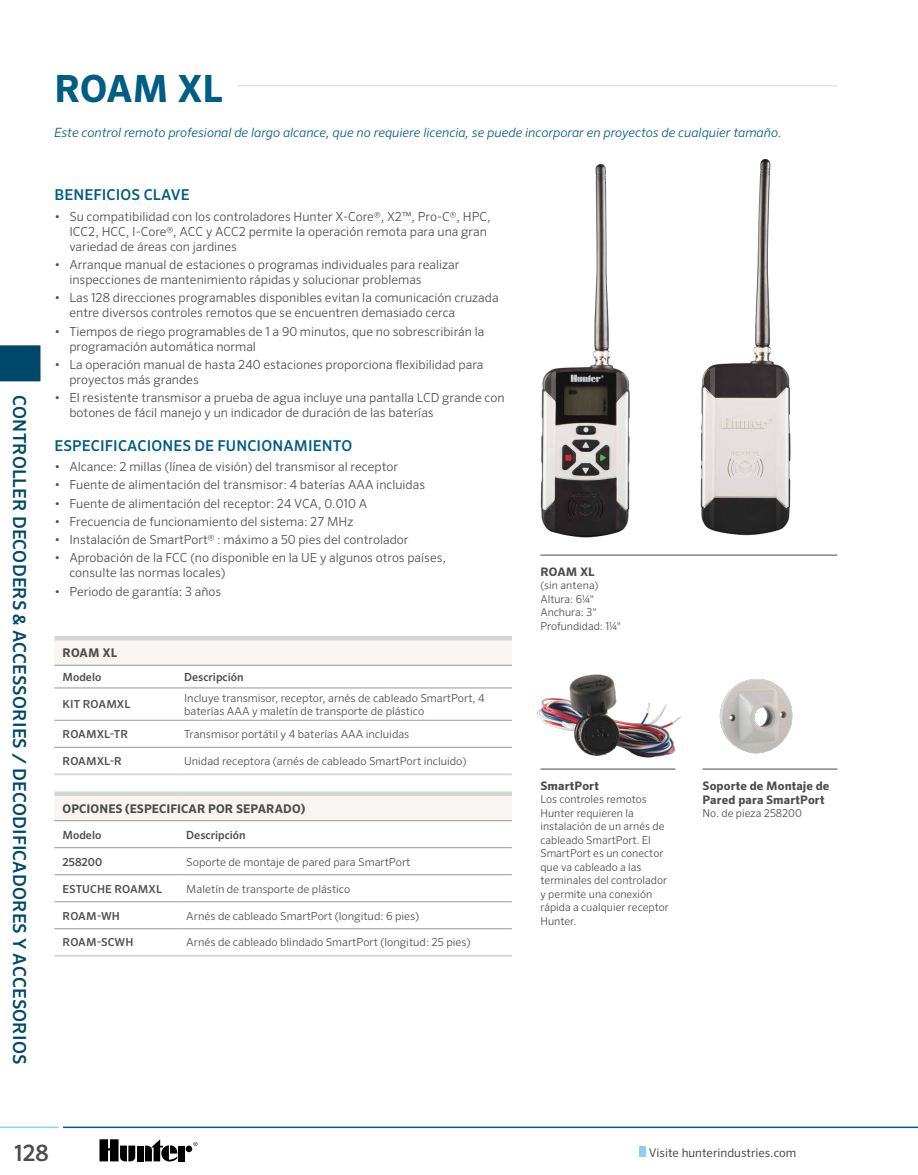
<style>
.page{position:relative;width:918px;height:1175px;background:#fff}
.page>*{position:absolute;margin:0;border:0;box-sizing:border-box;transform-origin:0 0}
.t1{font:700 37.5px "Sero Pro";letter-spacing:-.015em;color:#005d83}
.t2{font:500 22.5px "Sero Pro";color:#4c4d4d}
.t3{font:500 18px "Sero Pro";letter-spacing:.01em;color:#004869}
.t4{font:500 15px "Sero Pro";letter-spacing:.01em;color:#005d83}
.t5{font:italic 300 12.75px "Sero Pro";color:#005d83}
.t6{font:300 12.45px/15px "Sero Pro";color:#4c4d4d}
.t7{font:700 12px "Sero Pro";letter-spacing:.01em;color:#4c4d4d}
.t8{font:12px "Sero Pro";color:#4c4d4d}
.t9{font:700 11.7px/14.4px "Sero Pro";letter-spacing:.015em;color:#4c4d4d}
.t10{font:500 11.25px "Sero Pro";color:#4c4d4d}
.t11{font:300 10.95px/13.5px "Sero Pro";color:#4c4d4d}
.t12{font:500 10.95px "Sero Pro";letter-spacing:.01em;color:#4c4d4d}
.t13{font:300 10.8px/13.5px "Sero Pro";color:#4c4d4d}
.t14{font:300 10.65px "Sero Pro";letter-spacing:.015em;color:#4c4d4d}
</style>
<div class="page">
<div style="left:640px;top:1146px;width:6px;height:10px;background:#8eceef"></div>
<hr style="left:63px;top:1126px;width:855px;height:2px;background:#005d83">
<hr style="left:0;top:1126px;width:58px;height:2px;background:#8eceef">
<svg style="left:194px;top:1142px;width:3px;height:4px"></svg>
<div style="left:137px;top:1145px;width:7px;height:16px;background:#000"></div>
<div style="left:186px;top:1145px;width:6px;height:7px;background:#000;border-radius:50%"></div>
<div style="left:178px;top:1145px;width:7px;height:16px;background:#000"></div>
<svg style="left:145px;top:1139px;width:32px;height:22px"></svg>
<svg style="left:100px;top:1139px;width:35px;height:22px"></svg>
<hr style="left:54px;top:85px;width:783px;height:1px;background:#d4d5d5">
<div style="left:0;top:345px;width:40px;height:36px;background:#004869"></div>
<hr style="left:540px;top:555px;width:297px;height:1px;background:#4c4d4d">
<div style="left:54px;top:60px;width:183px;height:42px;background:#fff"></div>
<hr style="left:702px;top:769px;width:135px;height:1px;background:#4c4d4d">
<img style="left:719px;top:679px;width:74px;height:75px">
<hr style="left:540px;top:769px;width:135px;height:1px;background:#4c4d4d">
<img style="left:537px;top:674px;width:144px;height:84px">
<img style="left:540px;top:163px;width:92px;height:393px">
<img style="left:699px;top:159px;width:103px;height:397px">
<div style="left:54px;top:638px;width:458px;height:27px;background:#f8f5f2"></div>
<hr style="left:54px;top:636px;width:122px;height:4px;background:#d4d5d5">
<hr style="left:176px;top:636px;width:336px;height:4px;background:#d4d5d5">
<hr style="left:54px;top:665px;width:122px;height:1px;background:#969798">
<hr style="left:176px;top:665px;width:336px;height:1px;background:#969798">
<hr style="left:54px;top:687px;width:122px;height:1px;background:#969798">
<hr style="left:176px;top:687px;width:336px;height:1px;background:#969798">
<hr style="left:54px;top:720px;width:122px;height:1px;background:#969798">
<hr style="left:176px;top:720px;width:336px;height:1px;background:#969798">
<hr style="left:54px;top:747px;width:122px;height:1px;background:#969798">
<hr style="left:176px;top:747px;width:336px;height:1px;background:#969798">
<hr style="left:54px;top:773px;width:122px;height:2px;background:#d4d5d5">
<hr style="left:176px;top:773px;width:336px;height:2px;background:#d4d5d5">
<div style="left:54px;top:793px;width:458px;height:27px;background:#f8f5f2"></div>
<div style="left:54px;top:791px;width:124px;height:5px;background:#d4d5d5"></div>
<div style="left:178px;top:791px;width:334px;height:5px;background:#d4d5d5"></div>
<hr style="left:54px;top:820px;width:124px;height:1px;background:#969798">
<hr style="left:178px;top:820px;width:334px;height:1px;background:#969798">
<hr style="left:54px;top:847px;width:124px;height:1px;background:#969798">
<hr style="left:178px;top:847px;width:334px;height:1px;background:#969798">
<hr style="left:178px;top:874px;width:334px;height:1px;background:#969798">
<hr style="left:178px;top:901px;width:334px;height:1px;background:#969798">
<hr style="left:178px;top:928px;width:334px;height:1px;background:#969798">
<hr style="left:54px;top:874px;width:124px;height:1px;background:#969798">
<hr style="left:54px;top:901px;width:124px;height:1px;background:#969798">
<hr style="left:54px;top:928px;width:124px;height:1px;background:#969798">
<hr style="left:54px;top:954px;width:124px;height:2px;background:#d4d5d5">
<hr style="left:178px;top:954px;width:334px;height:2px;background:#d4d5d5">
<h1 class="t1" style="left:55px;top:66px;width:170px">ROAM XL</h1>
<h3 class="t3" style="left:30px;top:395px;width:670px;rotate:90deg">CONTROLLER DECODERS &amp; ACCESSORIES / DECODIFICADORES Y ACCESORIOS</h3>
<p class="t5" style="left:54px;top:125px;width:729px">Este control remoto profesional de largo alcance, que no requiere licencia, se puede incorporar en proyectos de cualquier tamaño.</p>
<p class="t4" style="left:54px;top:186px;width:137px">BENEFICIOS CLAVE</p>
<p class="t6" style="left:69px;top:209px;width:423px;text-indent:-15px">• Su compatibilidad con los controladores Hunter X-Core®, X2™, Pro-C®, HPC,<br>ICC2, HCC, I-Core®, ACC y ACC2 permite la operación remota para una gran variedad de áreas con jardines</p>
<p class="t6" style="left:69px;top:257px;width:392px;text-indent:-15px">• Arranque manual de estaciones o programas individuales para realizar inspecciones de mantenimiento rápidas y solucionar problemas</p>
<p class="t6" style="left:69px;top:290px;width:431px;text-indent:-15px">• Las 128 direcciones programables disponibles evitan la comunicación cruzada entre diversos controles remotos que se encuentren demasiado cerca</p>
<p class="t6" style="left:69px;top:323px;width:417px;text-indent:-15px">• Tiempos de riego programables de 1 a 90 minutos, que no sobrescribirán la programación automática normal</p>
<p class="t6" style="left:69px;top:357px;width:416px;text-indent:-15px">• La operación manual de hasta 240 estaciones proporciona flexibilidad para proyectos más grandes</p>
<p class="t6" style="left:69px;top:390px;width:437px;text-indent:-15px">• El resistente transmisor a prueba de agua incluye una pantalla LCD grande con botones de fácil manejo y un indicador de duración de las baterías</p>
<p class="t4" style="left:54px;top:436px;width:299px">ESPECIFICACIONES DE FUNCIONAMIENTO</p>
<p class="t6" style="left:54px;top:459px;width:345px">• Alcance: 2 millas (línea de visión) del transmisor al receptor</p>
<p class="t6" style="left:54px;top:477px;width:372px">• Fuente de alimentación del transmisor: 4 baterías AAA incluidas</p>
<p class="t6" style="left:54px;top:495px;width:314px">• Fuente de alimentación del receptor: 24 VCA, 0.010 A</p>
<p class="t6" style="left:54px;top:514px;width:301px">• Frecuencia de funcionamiento del sistema: 27 MHz</p>
<p class="t6" style="left:54px;top:532px;width:356px">• Instalación de SmartPort® : máximo a 50 pies del controlador</p>
<p class="t6" style="left:69px;top:550px;width:378px;text-indent:-15px">• Aprobación de la FCC (no disponible en la UE y algunos otros países, consulte las normas locales)</p>
<p class="t6" style="left:54px;top:583px;width:168px">• Periodo de garantía: 3 años</p>
<p class="t7" style="left:63px;top:646px;width:56px">ROAM XL</p>
<p class="t10" style="left:63px;top:670px;width:40px">Modelo</p>
<p class="t10" style="left:184px;top:670px;width:61px">Descripción</p>
<p class="t12" style="left:63px;top:698px;width:69px">KIT ROAMXL</p>
<p class="t11" style="left:184px;top:691px;width:302px">Incluye transmisor, receptor, arnés de cableado SmartPort, 4 baterías AAA y maletín de transporte de plástico</p>
<p class="t12" style="left:63px;top:727px;width:67px">ROAMXL-TR</p>
<p class="t11" style="left:184px;top:727px;width:227px">Transmisor portátil y 4 baterías AAA incluidas</p>
<p class="t12" style="left:63px;top:754px;width:61px">ROAMXL-R</p>
<p class="t11" style="left:184px;top:754px;width:284px">Unidad receptora (arnés de cableado SmartPort incluido)</p>
<p class="t7" style="left:63px;top:801px;width:244px">OPCIONES (ESPECIFICAR POR SEPARADO)</p>
<p class="t10" style="left:63px;top:827px;width:40px">Modelo</p>
<p class="t10" style="left:186px;top:827px;width:61px">Descripción</p>
<p class="t12" style="left:63px;top:855px;width:41px">258200</p>
<p class="t11" style="left:186px;top:855px;width:226px">Soporte de montaje de pared para SmartPort</p>
<p class="t12" style="left:63px;top:882px;width:101px">ESTUCHE ROAMXL</p>
<p class="t11" style="left:186px;top:882px;width:166px">Maletín de transporte de plástico</p>
<p class="t12" style="left:63px;top:909px;width:59px">ROAM-WH</p>
<p class="t11" style="left:186px;top:909px;width:234px">Arnés de cableado SmartPort (longitud: 6 pies)</p>
<p class="t12" style="left:63px;top:935px;width:72px">ROAM-SCWH</p>
<p class="t11" style="left:186px;top:935px;width:286px">Arnés de cableado blindado SmartPort (longitud: 25 pies)</p>
<p class="t9" style="left:540px;top:564px;width:56px">ROAM XL</p>
<p class="t14" style="left:540px;top:579px;width:59px">(sin antena)</p>
<p class="t13" style="left:540px;top:592px;width:82px">Altura: 6¼"<br>Anchura: 3"<br>Profundidad: 1¼"</p>
<p class="t9" style="left:540px;top:778px;width:60px">SmartPort</p>
<p class="t13" style="left:540px;top:792px;width:130px">Los controles remotos<br>Hunter requieren la instalación de un arnés de cableado SmartPort. El<br>SmartPort es un conector que va cableado a las terminales del controlador y permite una conexión rápida a cualquier receptor<br>Hunter.</p>
<p class="t9" style="left:702px;top:778px;width:129px">Soporte de Montaje de<br>Pared para SmartPort</p>
<p class="t13" style="left:702px;top:806px;width:101px">No. de pieza 258200</p>
<h2 class="t2" style="left:14px;top:1139px;width:36px">128</h2>
<p class="t8" style="left:649px;top:1145px;width:149px">Visite hunterindustries.com</p>
</div>
